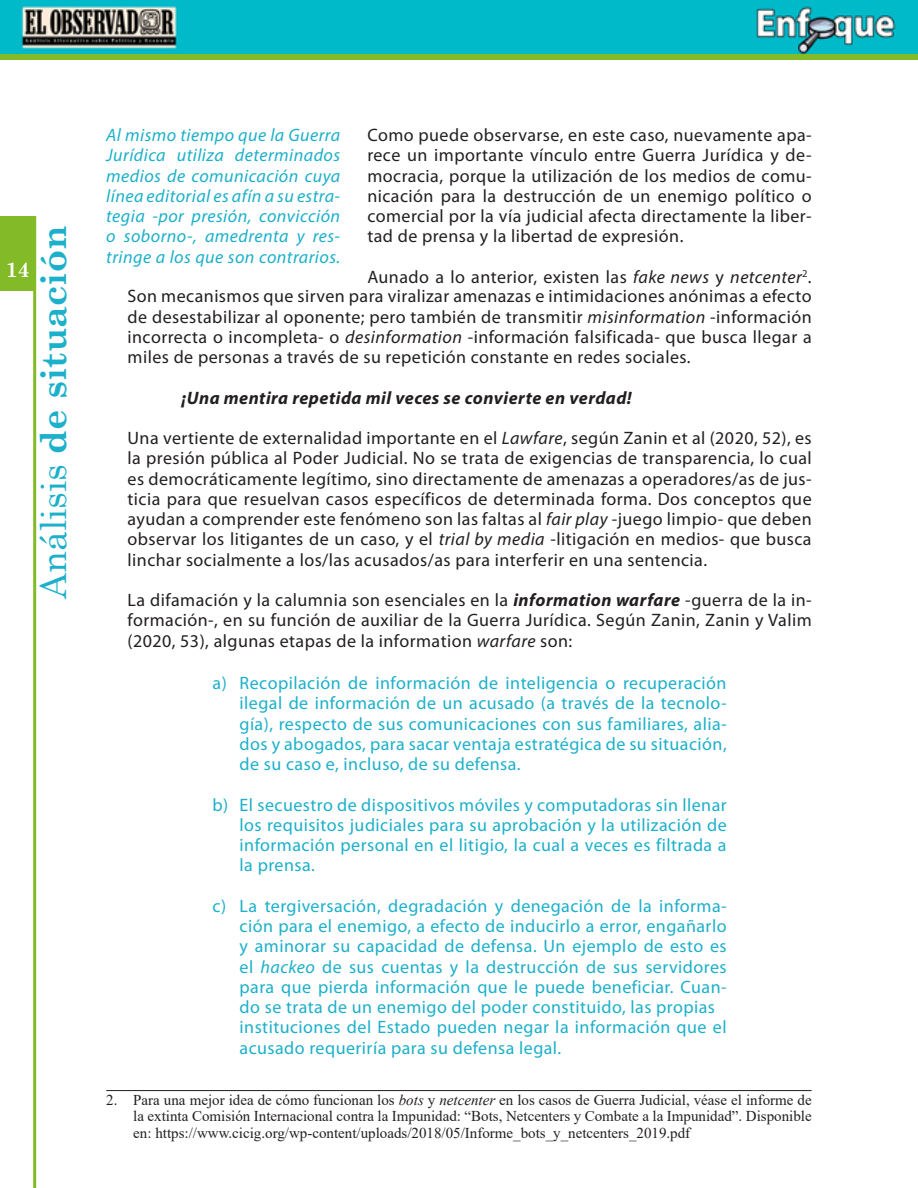
<style>
.page{position:relative;width:918px;height:1188px;background:#fff}
.page>*{position:absolute;margin:0;border:0;box-sizing:border-box;transform-origin:0 0}
.t1{font:700 36px "Century Schoolbook";color:#1cb0ca}
.t2{font:700 21px "Century Schoolbook";color:#fff}
.t3{font:18px/20.2px "Myriad Pro";letter-spacing:.025em;color:#231f20;text-align:justify}
.t4{font:18px/20.2px "Myriad Pro";letter-spacing:.025em;color:#1cb0ca;text-align:justify}
.t5{font:italic 18px/20.2px "Myriad Pro";letter-spacing:.025em;color:#1cb0ca;text-align:justify}
.t6{font:italic 700 18px "Myriad Pro";letter-spacing:.025em;color:#231f20}
.t7{font:15px/16.5px "Times New Roman";color:#231f20;text-align:justify}
.s1{font-weight:400}
.s2{font-style:italic}
.s3{font-weight:700;font-style:italic}
</style>
<div class="page">
<img style="left:0;top:0;width:918px;height:54px">
<div style="left:0;top:54px;width:918px;height:6px;background:#82bb27"></div>
<div style="left:0;top:216px;width:36px;height:75px;background:#82bb27"></div>
<hr style="left:33px;top:216px;width:3px;height:972px;background:#82bb27">
<hr style="left:106px;top:1090px;width:706px;height:1px;background:#231f20">
<p class="t2" style="left:6px;top:253px;width:26px">14</p>
<h1 class="t1" style="left:25px;top:599px;width:375px;rotate:-90deg"><span class="s1">Análisis</span> de situación</h1>
<p class="t5" style="left:106px;top:125px;width:235px">Al mismo tiempo que la Guerra Jurídica utiliza determinados medios de comunicación cuya línea editorial es afín a su estra&shy;tegia -por presión, convicción o soborno-, amedrenta y res&shy;tringe a los que son contrarios.</p>
<p class="t3" style="left:367px;top:125px;width:446px">Como puede observarse, en este caso, nuevamente apa&shy;rece un importante vínculo entre Guerra Jurídica y de&shy;mocracia, porque la utilización de los medios de comu&shy;nicación para la destrucción de un enemigo político o comercial por la vía judicial afecta directamente la liber&shy;tad de prensa y la libertad de expresión.</p>
<p class="t3" style="left:367px;top:266px;width:446px">Aunado a lo anterior, existen las <span class="s2">fake news</span> y <span class="s2">netcenter</span><sup>2</sup>.</p>
<p class="t3" style="left:128px;top:286px;width:686px">Son mecanismos que sirven para viralizar amenazas e intimidaciones anónimas a efecto de desestabilizar al oponente; pero también de transmitir <span class="s2">misinformation</span> -información incorrecta o incompleta- o <span class="s2">desinformation</span> -información falsificada- que busca llegar a miles de personas a través de su repetición constante en redes sociales.</p>
<p class="t6" style="left:182px;top:386px;width:452px">¡Una mentira repetida mil veces se convierte en verdad!</p>
<p class="t3" style="left:128px;top:428px;width:686px">Una vertiente de externalidad importante en el <span class="s2">Lawfare</span>, según Zanin et al (2020, 52), es la presión pública al Poder Judicial. No se trata de exigencias de transparencia, lo cual es democráticamente legítimo, sino directamente de amenazas a operadores/as de jus&shy;ticia para que resuelvan casos específicos de determinada forma. Dos conceptos que ayudan a comprender este fenómeno son las faltas al <span class="s2">fair play</span> -juego limpio- que deben observar los litigantes de un caso, y el <span class="s2">trial by media</span> -litigación en medios- que busca linchar socialmente a los/las acusados/as para interferir en una sentencia.</p>
<p class="t3" style="left:128px;top:590px;width:686px">La difamación y la calumnia son esenciales en la <span class="s3">information warfare</span> -guerra de la in&shy;formación-, en su función de auxiliar de la Guerra Jurídica. Según Zanin, Zanin y Valim (2020, 53), algunas etapas de la information <span class="s2">warfare</span> son:</p>
<p class="t4" style="left:240px;top:673px;width:489px;text-indent:-27px">a) Recopilación de información de inteligencia o recuperación ilegal de información de un acusado (a través de la tecnolo&shy;gía), respecto de sus comunicaciones con sus familiares, alia&shy;dos y abogados, para sacar ventaja estratégica de su situación, de su caso e, incluso, de su defensa.</p>
<p class="t4" style="left:240px;top:794px;width:489px;text-indent:-27px">b) El secuestro de dispositivos móviles y computadoras sin llenar los requisitos judiciales para su aprobación y la utilización de información personal en el litigio, la cual a veces es filtrada a la prensa.</p>
<p class="t4" style="left:240px;top:895px;width:489px;text-align:left;text-indent:-27px">c) La tergiversación, degradación y denegación de la informa&shy;ción para el enemigo, a efecto de inducirlo a error, engañarlo y aminorar su capacidad de defensa. Un ejemplo de esto es el <span class="s2">hackeo</span> de sus cuentas y la destrucción de sus servidores para que pierda información que le puede beneficiar. Cuan&shy;do se trata de un enemigo del poder constituido, las propias instituciones del Estado pueden negar la información que el acusado requeriría para su defensa legal.</p>
<p class="t7" style="left:133px;top:1091px;width:680px;text-indent:-27px">2. Para una mejor idea de cómo funcionan los <span class="s2">bots</span> y <span class="s2">netcenter</span> en los casos de Guerra Judicial, véase el informe de la extinta Comisión Internacional contra la Impunidad: “Bots, Netcenters y Combate a la Impunidad”. Disponible en: https://www.cicig.org/wp-content/uploads/2018/05/Informe_bots_y_netcenters_2019.pdf</p>
</div>
